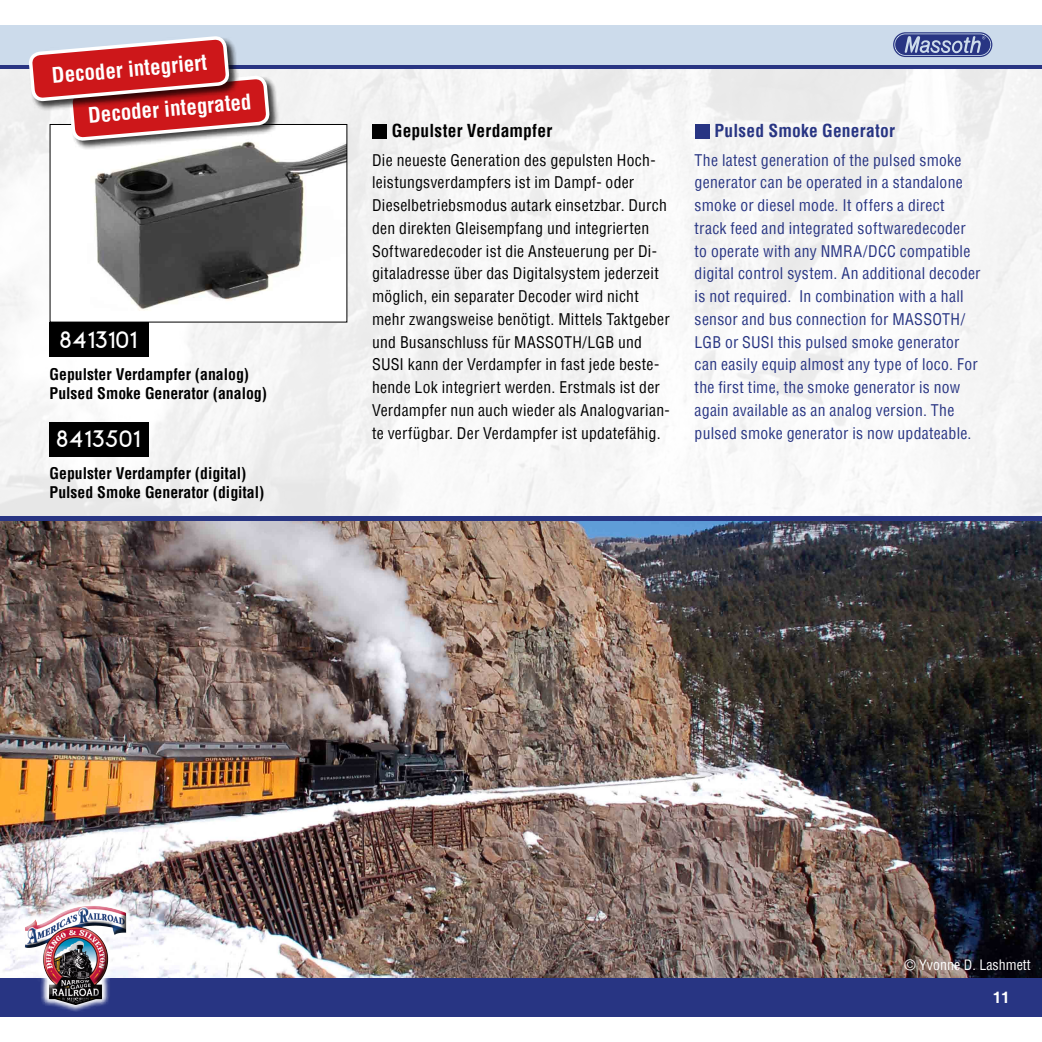
<style>
.page{position:relative;width:1042px;height:1042px;background:#fff}
.page>*{position:absolute;margin:0;border:0;box-sizing:border-box;transform-origin:0 0}
.t1{font:26.25px "Prof.R.Klein";color:#fff}
.t2{font:700 condensed 21px "Helvetica";color:#fff}
.t3{font:700 condensed 17.5px "Helvetica";letter-spacing:.01em;color:#283583}
.t4{font:700 condensed 17.5px "Helvetica";letter-spacing:.01em;color:#000}
.t5{font:condensed 15.75px/22.8px "Helvetica";letter-spacing:.015em;color:#000}
.t6{font:condensed 15.75px/22.8px "Helvetica";letter-spacing:.015em;color:#283583}
.t7{font:700 condensed 15.75px/18.9px "Helvetica";color:#000}
.t8{font:700 15.75px "Helvetica";color:#fff}
.t9{font:condensed 14px "Helvetica";color:#fff}
</style>
<div class="page">
<img style="left:0;top:69px;width:1042px;height:447px">
<div style="left:0;top:64px;width:1042px;height:5px;background:#283583"></div>
<div style="left:0;top:977px;width:1042px;height:40px;background:#283583"></div>
<div style="left:0;top:25px;width:1042px;height:39px;background:#ccdbeb"></div>
<svg style="left:893px;top:32px;width:99px;height:25px"></svg>
<img style="left:0;top:521px;width:1042px;height:456px">
<img style="left:52px;top:126px;width:293px;height:194px">
<div style="left:50px;top:322px;width:99px;height:35px;background:#000"></div>
<div style="left:372px;top:124px;width:15px;height:15px;background:#000"></div>
<div style="left:694px;top:124px;width:15px;height:15px;background:#283583"></div>
<div style="left:50px;top:422px;width:99px;height:34px;background:#000"></div>
<div style="left:0;top:516px;width:1042px;height:5px;background:#283583"></div>
<div style="left:69px;top:76px;width:210px;height:75px;background:#000;opacity:.75"></div>
<svg style="left:30px;top:36px;width:238px;height:104px"></svg>
<svg style="left:16px;top:897px;width:118px;height:115px"></svg>
<div style="left:24px;top:905px;width:104px;height:96px;background:#fff;opacity:.75"></div>
<div style="left:24px;top:912px;width:104px;height:94px;background:#000;opacity:.75"></div>
<h2 class="t2" style="left:51px;top:62px;width:157px;rotate:-5deg">Decoder integriert</h2>
<h2 class="t2" style="left:87px;top:102px;width:165px;rotate:-5deg">Decoder integrated</h2>
<h1 class="t1" style="left:60px;top:323px;width:79px">8413101</h1>
<p class="t7" style="left:50px;top:365px;width:219px">Gepulster Verdampfer (analog)<br>Pulsed Smoke Generator (analog)</p>
<h1 class="t1" style="left:57px;top:422px;width:86px">8413501</h1>
<p class="t7" style="left:50px;top:464px;width:216px">Gepulster Verdampfer (digital)<br>Pulsed Smoke Generator (digital)</p>
<p class="t4" style="left:392px;top:119px;width:162px">Gepulster Verdampfer</p>
<p class="t3" style="left:714px;top:119px;width:182px">Pulsed Smoke Generator</p>
<p class="t5" style="left:372px;top:148px;width:299px">Die neueste Generation des gepulsten Hoch&shy;leistungsverdampfers ist im Dampf- oder Dieselbetriebsmodus autark einsetzbar. Durch den direkten Gleisempfang und integrierten Softwaredecoder ist die Ansteuerung per Di&shy;gitaladresse über das Digitalsystem jederzeit möglich, ein separater Decoder wird nicht mehr zwangsweise benötigt. Mittels Taktgeber und Busanschluss für MASSOTH/LGB und SUSI kann der Verdampfer in fast jede beste&shy;hende Lok integriert werden. Erstmals ist der Verdampfer nun auch wieder als Analogvarian&shy;te verfügbar. Der Verdampfer ist updatefähig.</p>
<p class="t6" style="left:694px;top:148px;width:287px">The latest generation of the pulsed smoke generator can be operated in a standalone smoke or diesel mode. It offers a direct<br>track feed and integrated softwaredecoder to operate with any NMRA/DCC compatible digital control system. An additional decoder is not required. In combination with a hall sensor and bus connection for MASSOTH/ LGB or SUSI this pulsed smoke generator can easily equip almost any type of loco. For the first time, the smoke generator is now again available as an analog version. The pulsed smoke generator is now updateable.</p>
<p class="t9" style="left:904px;top:956px;width:128px">© Yvonne D. Lashmett</p>
<p class="t8" style="left:992px;top:988px;width:19px">11</p>
</div>
